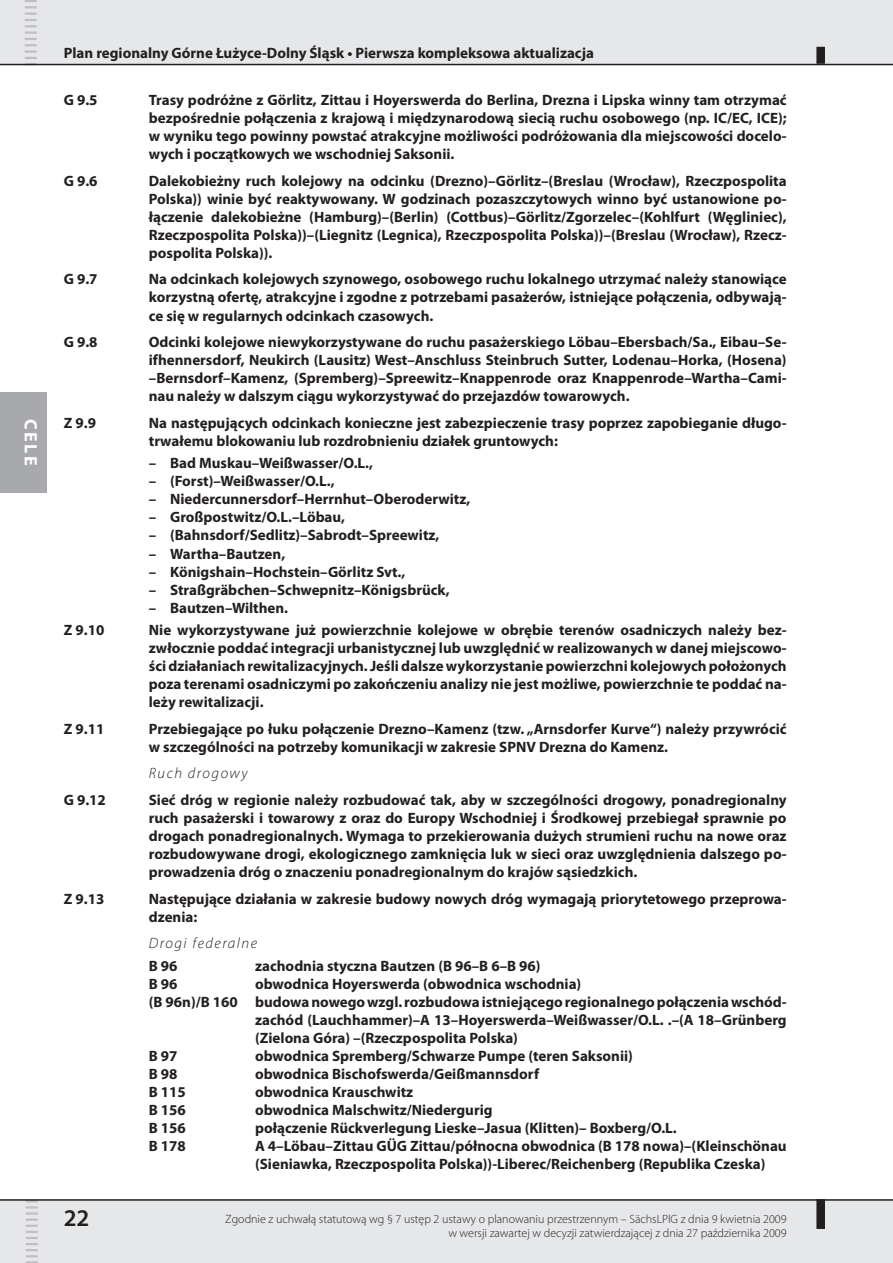
<style>
.page{position:relative;width:893px;height:1263px;background:#fff}
.page>*{position:absolute;margin:0;border:0;box-sizing:border-box;transform-origin:0 0}
.t1{font:600 24px "Myriad Pro";color:#231f20}
.t2{font:700 18px "Myriad Pro";color:#fff}
.t3{font:700 15px/18px "Myriad Pro";color:#231f20;text-align:justify}
.t4{font:italic 300 15px "Myriad Pro";letter-spacing:.1em;color:#231f20}
.t5{font:300 12px/14.4px "Myriad Pro";color:#231f20;text-align:right}
</style>
<div class="page">
<div style="left:0;top:392px;width:47px;height:100px;background:#a8a9ad"></div>
<div style="left:0;top:0;width:893px;height:64px;background:#e6e7e9"></div>
<hr style="left:0;top:64px;width:893px;height:1px;background:#231f20">
<div style="left:817px;top:48px;width:7px;height:15px;background:#231f20"></div>
<div style="left:816px;top:47px;width:9px;height:17px;border:2px solid #231f20"></div>
<div style="left:0;top:1200px;width:893px;height:63px;background:#e6e7e9"></div>
<hr style="left:0;top:1199px;width:893px;height:2px;background:#231f20">
<div style="left:817px;top:1200px;width:7px;height:28px;background:#231f20"></div>
<div style="left:816px;top:1199px;width:9px;height:30px;border:2px solid #231f20"></div>
<svg style="left:25px;top:0;width:12px;height:64px"></svg>
<svg style="left:26px;top:1200px;width:12px;height:63px"></svg>
<p class="t2" style="left:43px;top:419px;width:48px;rotate:90deg">CELE</p>
<p class="t3" style="left:64px;top:43px;width:532px">Plan regionalny Górne Łużyce-Dolny Śląsk • Pierwsza kompleksowa aktualizacja</p>
<p class="t3" style="left:64px;top:90px;width:35px">G 9.5</p>
<p class="t3" style="left:149px;top:90px;width:639px">Trasy podróżne z Görlitz, Zittau i Hoyerswerda do Berlina, Drezna i Lipska winny tam otrzymać bezpośrednie połączenia z krajową i międzynarodową siecią ruchu osobowego (np. IC/EC, ICE); w wyniku tego powinny powstać atrakcyjne możliwości podróżowania dla miejscowości docelo&shy;wych i początkowych we wschodniej Saksonii.</p>
<p class="t3" style="left:64px;top:171px;width:35px">G 9.6</p>
<p class="t3" style="left:149px;top:171px;width:639px">Dalekobieżny ruch kolejowy na odcinku (Drezno)–Görlitz–(Breslau (Wrocław), Rzeczpospolita Polska)) winie być reaktywowany. W godzinach pozaszczytowych winno być ustanowione po&shy;łączenie dalekobieżne (Hamburg)–(Berlin) (Cottbus)–Görlitz/Zgorzelec–(Kohlfurt (Węgliniec), Rzeczpospolita Polska))–(Liegnitz (Legnica), Rzeczpospolita Polska))–(Breslau (Wrocław), Rzecz&shy;pospolita Polska)).</p>
<p class="t3" style="left:64px;top:270px;width:66px">G 9.7 N</p>
<p class="t3" style="left:149px;top:270px;width:639px;text-indent:10px">a odcinkach kolejowych szynowego, osobowego ruchu lokalnego utrzymać należy stanowiące korzystną ofertę, atrakcyjne i zgodne z potrzebami pasażerów, istniejące połączenia, odbywają&shy;ce się w regularnych odcinkach czasowych.</p>
<p class="t3" style="left:64px;top:332px;width:35px">G 9.8</p>
<p class="t3" style="left:149px;top:332px;width:639px">Odcinki kolejowe niewykorzystywane do ruchu pasażerskiego Löbau–Ebersbach/Sa., Eibau–Se&shy;ifhennersdorf, Neukirch (Lausitz) West–Anschluss Steinbruch Sutter, Lodenau–Horka, (Hosena) –Bernsdorf–Kamenz, (Spremberg)–Spreewitz–Knappenrode oraz Knappenrode–Wartha–Cami&shy;nau należy w dalszym ciągu wykorzystywać do przejazdów towarowych.</p>
<p class="t3" style="left:64px;top:413px;width:65px">Z 9.9 N</p>
<p class="t3" style="left:149px;top:413px;width:639px;text-indent:10px">a następujących odcinkach konieczne jest zabezpieczenie trasy poprzez zapobieganie długo&shy;trwałemu blokowaniu lub rozdrobnieniu działek gruntowych:</p>
<p class="t3" style="left:149px;top:454px;width:226px">– Bad Muskau–Weißwasser/O.L.,</p>
<p class="t3" style="left:149px;top:472px;width:187px">– (Forst)–Weißwasser/O.L.,</p>
<p class="t3" style="left:149px;top:490px;width:323px">– Niedercunnersdorf–Herrnhut–Oberoderwitz,</p>
<p class="t3" style="left:149px;top:508px;width:198px">– Großpostwitz/O.L.–Löbau,</p>
<p class="t3" style="left:149px;top:526px;width:292px">– (Bahnsdorf/Sedlitz)–Sabrodt–Spreewitz,</p>
<p class="t3" style="left:149px;top:544px;width:138px">– Wartha–Bautzen,</p>
<p class="t3" style="left:149px;top:562px;width:258px">– Königshain–Hochstein–Görlitz Svt.,</p>
<p class="t3" style="left:149px;top:580px;width:302px">– Straßgräbchen–Schwepnitz–Königsbrück,</p>
<p class="t3" style="left:149px;top:598px;width:141px">– Bautzen–Wilthen.</p>
<p class="t3" style="left:64px;top:620px;width:69px">Z 9.10 N</p>
<p class="t3" style="left:149px;top:620px;width:639px;text-indent:10px">ie wykorzystywane już powierzchnie kolejowe w obrębie terenów osadniczych należy bez&shy;zwłocznie poddać integracji urbanistycznej lub uwzględnić w realizowanych w danej miejscowo&shy;ści działaniach rewitalizacyjnych. Jeśli dalsze wykorzystanie powierzchni kolejowych położonych poza terenami osadniczymi po zakończeniu analizy nie jest możliwe, powierzchnie te poddać na&shy;leży rewitalizacji.</p>
<p class="t3" style="left:64px;top:719px;width:42px">Z 9.11</p>
<p class="t3" style="left:149px;top:719px;width:639px">Przebiegające po łuku połączenie Drezno–Kamenz (tzw. „Arnsdorfer Kurve“) należy przywrócić w szczególności na potrzeby komunikacji w zakresie SPNV Drezna do Kamenz.</p>
<p class="t4" style="left:149px;top:764px;width:100px">Ruch drogowy</p>
<p class="t3" style="left:64px;top:790px;width:44px">G 9.12</p>
<p class="t3" style="left:149px;top:790px;width:639px">Sieć dróg w regionie należy rozbudować tak, aby w szczególności drogowy, ponadregionalny ruch pasażerski i towarowy z oraz do Europy Wschodniej i Środkowej przebiegał sprawnie po drogach ponadregionalnych. Wymaga to przekierowania dużych strumieni ruchu na nowe oraz rozbudowywane drogi, ekologicznego zamknięcia luk w sieci oraz uwzględnienia dalszego po&shy;prowadzenia dróg o znaczeniu ponadregionalnym do krajów sąsiedzkich.</p>
<p class="t3" style="left:64px;top:889px;width:69px">Z 9.13 N</p>
<p class="t3" style="left:149px;top:889px;width:639px;text-indent:10px">astępujące działania w zakresie budowy nowych dróg wymagają priorytetowego przeprowa&shy;dzenia:</p>
<p class="t4" style="left:149px;top:934px;width:110px">Drogi federalne</p>
<p class="t3" style="left:149px;top:956px;width:30px">B 96</p>
<p class="t3" style="left:255px;top:956px;width:287px">zachodnia styczna Bautzen (B 96–B 6–B 96)</p>
<p class="t3" style="left:149px;top:974px;width:30px">B 96</p>
<p class="t3" style="left:255px;top:974px;width:328px">obwodnica Hoyerswerda (obwodnica wschodnia)</p>
<p class="t3" style="left:149px;top:992px;width:639px">(B 96n)/B 160 budowa nowego wzgl. rozbudowa istniejącego regionalnego połączenia wschód-</p>
<p class="t3" style="left:255px;top:1010px;width:533px">zachód (Lauchhammer)–A 13–Hoyerswerda–Weißwasser/O.L. .–(A 18–Grünberg</p>
<p class="t3" style="left:255px;top:1028px;width:264px">(Zielona Góra) –(Rzeczpospolita Polska)</p>
<p class="t3" style="left:149px;top:1046px;width:30px">B 97</p>
<p class="t3" style="left:255px;top:1046px;width:379px">obwodnica Spremberg/Schwarze Pumpe (teren Saksonii)</p>
<p class="t3" style="left:149px;top:1064px;width:30px">B 98</p>
<p class="t3" style="left:255px;top:1064px;width:285px">obwodnica Bischofswerda/Geißmannsdorf</p>
<p class="t3" style="left:149px;top:1083px;width:39px">B 115</p>
<p class="t3" style="left:255px;top:1083px;width:160px">obwodnica Krauschwitz</p>
<p class="t3" style="left:149px;top:1101px;width:39px">B 156</p>
<p class="t3" style="left:255px;top:1101px;width:239px">obwodnica Malschwitz/Niedergurig</p>
<p class="t3" style="left:149px;top:1119px;width:39px">B 156</p>
<p class="t3" style="left:255px;top:1119px;width:423px">połączenie Rückverlegung Lieske–Jasua (Klitten)– Boxberg/O.L.</p>
<p class="t3" style="left:149px;top:1137px;width:78px">B 178 A</p>
<p class="t3" style="left:255px;top:1137px;width:533px;text-indent:13px">4–Löbau–Zittau GÜG Zittau/północna obwodnica (B 178 nowa)–(Kleinschönau (Sieniawka, Rzeczpospolita Polska))-Liberec/Reichenberg (Republika Czeska)</p>
<h1 class="t1" style="left:64px;top:1202px;width:27px">22</h1>
<p class="t5" style="left:225px;top:1211px;width:563px">Zgodnie z uchwałą statutową wg § 7 ustęp 2 ustawy o planowaniu przestrzennym – SächsLPlG z dnia 9 kwietnia 2009 w wersji zawartej w decyzji zatwierdzającej z dnia 27 października 2009</p>
</div>
